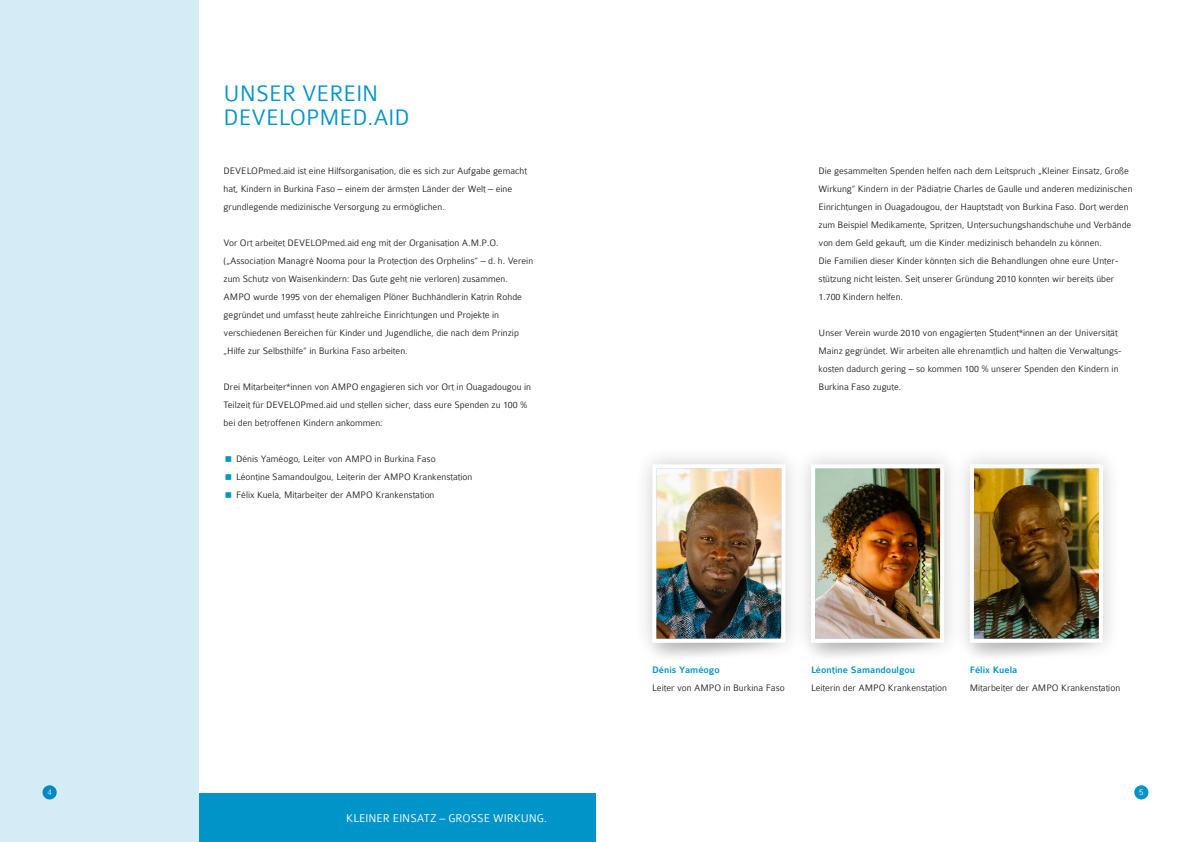
<style>
.page{position:relative;width:1191px;height:842px;background:#fff}
.page>*{position:absolute;margin:0;border:0;box-sizing:border-box;transform-origin:0 0}
.t1{font:300 24px/24px "Colaborate";color:#0094c8}
.t2{font:300 12px "Colaborate";color:#fff}
.t3{font:300 10px/18px "Colaborate";color:#231f20}
.t4{font:500 10px "Colaborate";color:#0094c8}
.t5{font:300 9px "Colaborate";color:#fff}
</style>
<div class="page">
<div style="left:1134px;top:785px;width:14px;height:14px;background:#0094c8;border-radius:50%"></div>
<div style="left:0;top:0;width:199px;height:842px;background:#d5ebf5"></div>
<div style="left:199px;top:794px;width:396px;height:48px;background:#0094c8"></div>
<div style="left:634px;top:446px;width:169px;height:215px;background:#f8f8f8"></div>
<img style="left:650px;top:462px;width:137px;height:193px">
<div style="left:792px;top:446px;width:170px;height:215px;background:#f8f8f8"></div>
<img style="left:809px;top:462px;width:137px;height:193px">
<div style="left:951px;top:446px;width:170px;height:215px;background:#f8f8f8"></div>
<img style="left:967px;top:462px;width:138px;height:193px">
<h1 class="t1" style="left:224px;top:81px;width:187px">UNSER VEREIN<br>DEVELOPMED.AID</h1>
<p class="t3" style="left:224px;top:162px;width:305px">DEVELOPmed.aid ist eine Hilfsorganisation, die es sich zur Aufgabe gemacht hat, Kindern in Burkina Faso – einem der ärmsten Länder der Welt – eine grundlegende medizinische Versorgung zu ermöglichen.</p>
<p class="t3" style="left:224px;top:234px;width:311px">Vor Ort arbeitet DEVELOPmed.aid eng mit der Organisation A.M.P.O. („Association Managré Nooma pour la Protection des Orphelins“ – d. h. Verein zum Schutz von Waisenkindern: Das Gute geht nie verloren) zusammen.<br>AMPO wurde 1995 von der ehemaligen Plöner Buchhändlerin Katrin Rohde gegründet und umfasst heute zahlreiche Einrichtungen und Projekte in verschiedenen Bereichen für Kinder und Jugendliche, die nach dem Prinzip „Hilfe zur Selbsthilfe“ in Burkina Faso arbeiten.</p>
<p class="t3" style="left:224px;top:378px;width:309px">Drei Mitarbeiter*innen von AMPO engagieren sich vor Ort in Ouagadougou in<br>Teilzeit für DEVELOPmed.aid und stellen sicher, dass eure Spenden zu 100 % bei den betroffenen Kindern ankommen:</p>
<p class="t3" style="left:236px;top:450px;width:238px">Dénis Yaméogo, Leiter von AMPO in Burkina Faso<br>Léontine Samandoulgou, Leiterin der AMPO Krankenstation<br>Félix Kuela, Mitarbeiter der AMPO Krankenstation</p>
<p class="t3" style="left:818px;top:162px;width:315px">Die gesammelten Spenden helfen nach dem Leitspruch „Kleiner Einsatz, Große Wirkung“ Kindern in der Pädiatrie Charles de Gaulle und anderen medizinischen Einrichtungen in Ouagadougou, der Hauptstadt von Burkina Faso. Dort werden zum Beispiel Medikamente, Spritzen, Untersuchungshandschuhe und Verbände von dem Geld gekauft, um die Kinder medizinisch behandeln zu können.<br>Die Familien dieser Kinder könnten sich die Behandlungen ohne eure Unter&shy;stützung nicht leisten. Seit unserer Gründung 2010 konnten wir bereits über 1.700 Kindern helfen.</p>
<p class="t3" style="left:818px;top:324px;width:304px">Unser Verein wurde 2010 von engagierten Student*innen an der Universität Mainz gegründet. Wir arbeiten alle ehrenamtlich und halten die Verwaltungs&shy;kosten dadurch gering – so kommen 100 % unserer Spenden den Kindern in Burkina Faso zugute.</p>
<p class="t4" style="left:652px;top:665px;width:69px">Dénis Yaméogo</p>
<p class="t3" style="left:652px;top:679px;width:134px">Leiter von AMPO in Burkina Faso</p>
<p class="t4" style="left:811px;top:665px;width:105px">Léontine Samandoulgou</p>
<p class="t3" style="left:811px;top:679px;width:137px">Leiterin der AMPO Krankenstation</p>
<p class="t4" style="left:969px;top:665px;width:49px">Félix Kuela</p>
<p class="t3" style="left:969px;top:679px;width:152px">Mitarbeiter der AMPO Krankenstation</p>
<p class="t5" style="left:47px;top:788px;width:6px">4</p>
<p class="t5" style="left:1139px;top:788px;width:6px">5</p>
<p class="t2" style="left:346px;top:811px;width:202px">KLEINER EINSATZ – GROSSE WIRKUNG.</p>
</div>
